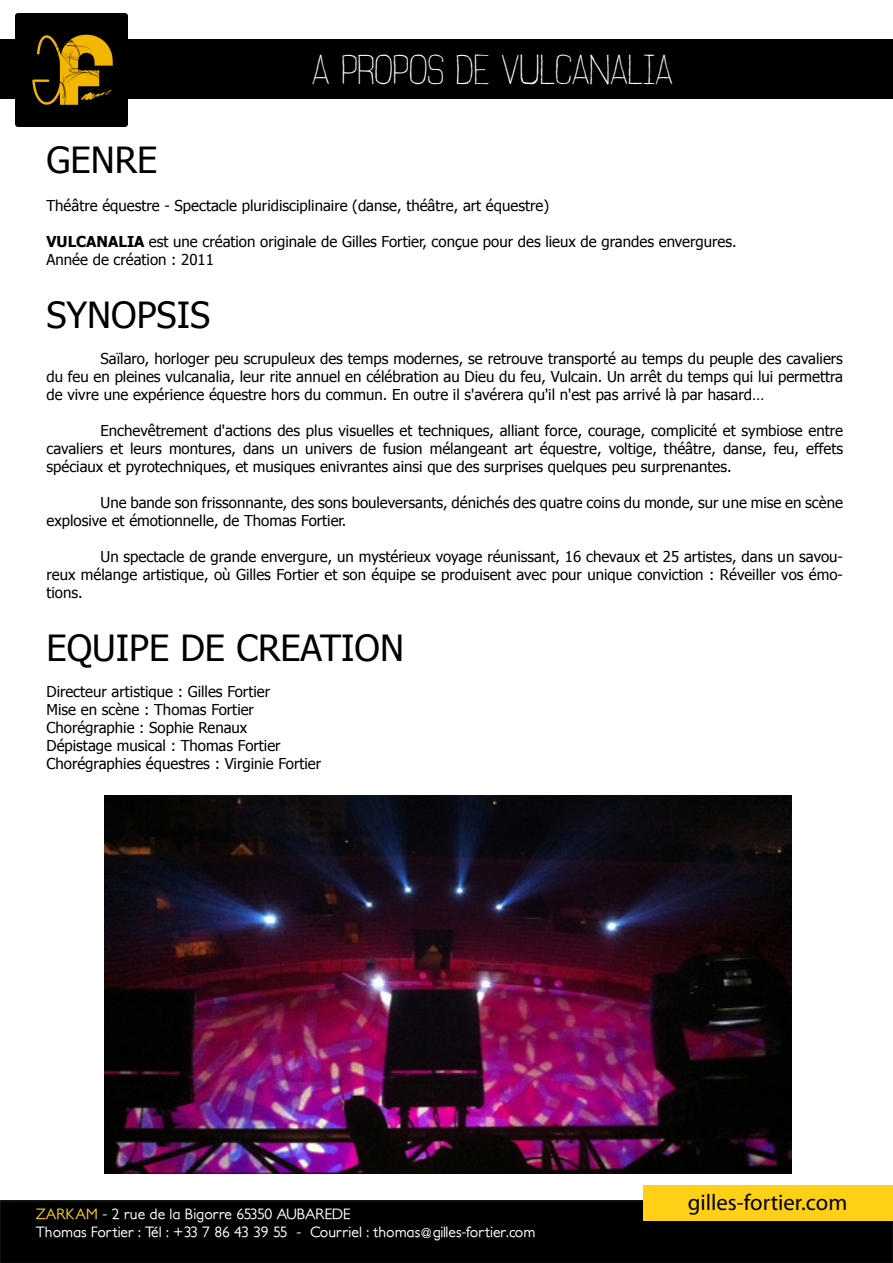
<style>
.page{position:relative;width:893px;height:1263px;background:#fff}
.page>*{position:absolute;margin:0;border:0;box-sizing:border-box;transform-origin:0 0}
.t1{font:39px "Verano";color:#fff}
.t2{font:36px "Tahoma";color:#000}
.t3{font:22.65px "Myriad Pro";color:#000}
.t4{font:15px/18px "Tahoma";color:#000}
.t5{font:500 15px "Petita";color:#fff}
.s1{font-weight:700}
.s2{color:#ffd215}
</style>
<div class="page">
<div style="left:0;top:1200px;width:893px;height:63px;background:#000"></div>
<div style="left:643px;top:1185px;width:250px;height:35px;background:#ffd015"></div>
<div style="left:0;top:39px;width:893px;height:60px;background:#000"></div>
<img style="left:15px;top:14px;width:112px;height:112px">
<img style="left:105px;top:795px;width:687px;height:379px">
<h1 class="t1" style="left:312px;top:46px;width:363px">A PROPOS DE VULCANALIA</h1>
<h2 class="t2" style="left:47px;top:136px;width:112px">GENRE</h2>
<p class="t4" style="left:47px;top:196px;width:504px">Théâtre équestre - Spectacle pluridisciplinaire (danse, théâtre, art équestre)</p>
<p class="t4" style="left:47px;top:232px;width:692px"><span class="s1">VULCANALIA</span> est une création originale de Gilles Fortier, conçue pour des lieux de grandes envergures.<br>Année de création : 2011</p>
<h2 class="t2" style="left:47px;top:291px;width:165px">SYNOPSIS</h2>
<p class="t4" style="left:47px;top:349px;width:798px;text-align:justify;text-indent:54px">Saïlaro, horloger peu scrupuleux des temps modernes, se retrouve transporté au temps du peuple des cavaliers du feu en pleines vulcanalia, leur rite annuel en célébration au Dieu du feu, Vulcain. Un arrêt du temps qui lui permettra de vivre une expérience équestre hors du commun. En outre il s'avérera qu'il n'est pas arrivé là par hasard…</p>
<p class="t4" style="left:47px;top:421px;width:798px;text-align:justify;text-indent:54px">Enchevêtrement d'actions des plus visuelles et techniques, alliant force, courage, complicité et symbiose entre cavaliers et leurs montures, dans un univers de fusion mélangeant art équestre, voltige, théâtre, danse, feu, effets spéciaux et pyrotechniques, et musiques enivrantes ainsi que des surprises quelques peu surprenantes.</p>
<p class="t4" style="left:47px;top:493px;width:798px;text-indent:54px">Une bande son frissonnante, des sons bouleversants, dénichés des quatre coins du monde, sur une mise en scène explosive et émotionnelle, de Thomas Fortier.</p>
<p class="t4" style="left:47px;top:547px;width:798px;text-align:justify;text-indent:54px">Un spectacle de grande envergure, un mystérieux voyage réunissant, 16 chevaux et 25 artistes, dans un savou&shy;reux mélange artistique, où Gilles Fortier et son équipe se produisent avec pour unique conviction : Réveiller vos émo&shy;tions.</p>
<h2 class="t2" style="left:47px;top:624px;width:359px">EQUIPE DE CREATION</h2>
<p class="t4" style="left:47px;top:682px;width:276px">Directeur artistique : Gilles Fortier<br>Mise en scène : Thomas Fortier Chorégraphie : Sophie Renaux<br>Dépistage musical : Thomas Fortier Chorégraphies équestres : Virginie Fortier</p>
<p class="t5" style="left:36px;top:1205px;width:316px"><span class="s2">ZARKAM</span> - 2 rue de la Bigorre 65350 AUBAREDE</p>
<p class="t5" style="left:36px;top:1223px;width:501px">Thomas Fortier : Tél : +33 7 86 43 39 55 - Courriel : thomas@gilles-fortier.com</p>
<h3 class="t3" style="left:688px;top:1188px;width:161px">gilles-fortier.com</h3>
</div>
